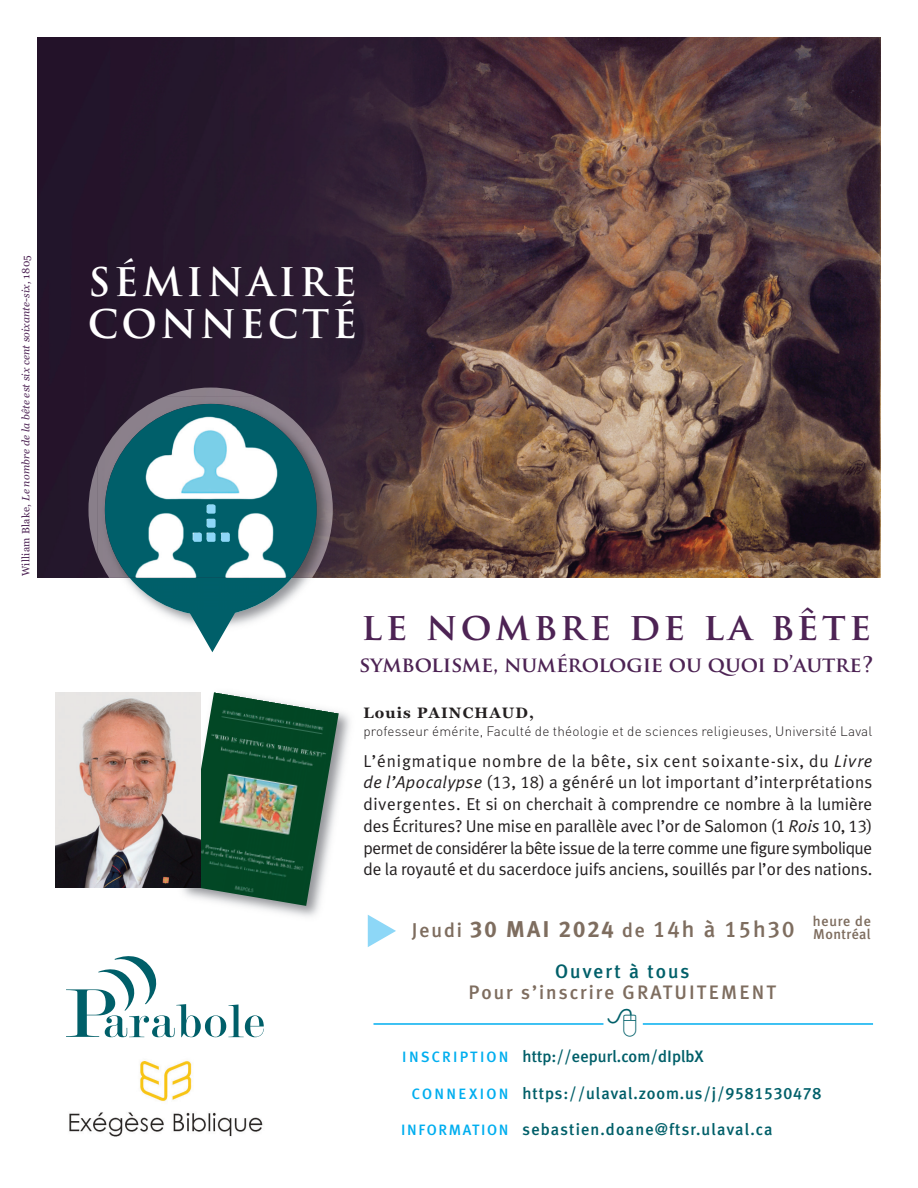
<style>
.page{position:relative;width:918px;height:1188px;background:#fff}
.page>*{position:absolute;margin:0;border:0;box-sizing:border-box;transform-origin:0 0}
.t1{font:700 38.4px/42px "Trajan";letter-spacing:.1em;color:#fff}
.t2{font:700 37.5px "Trajan Pro";letter-spacing:.1em;color:#4d2354}
.t3{font:22.8px "Meta Plus Bold Caps";letter-spacing:.09em;color:#7e6d5f}
.t4{font:700 21px "Trajan Pro";letter-spacing:-.01em;color:#4d2354}
.t5{font:500 19.5px "Meta Plus";letter-spacing:.1em;color:#7e6d5f}
.t6{font:500 19.5px "Meta Plus";letter-spacing:.1em;color:#005f69}
.t7{font:17.25px/21.8px "Meta Plus Normal";letter-spacing:-.005em;color:#231f20;text-align:justify}
.t8{font:500 16.5px "Meta Plus";letter-spacing:.05em;color:#005f69}
.t9{font:500 16.5px "Meta Plus";color:#005f69}
.t10{font:500 15px "Meta Plus";letter-spacing:.14em;color:#00aeef}
.t11{font:700 15px "Georgia";letter-spacing:.075em;color:#231f20}
.t12{font:500 15px "Meta Plus";letter-spacing:.1em;color:#00aeef}
.t13{font:500 14.25px/13.5px "Meta Plus";letter-spacing:.025em;color:#7e6d5f}
.t14{font:13.5px "DIN Light Alternate";letter-spacing:.015em;color:#231f20}
.t15{font:italic 10.5px "Georgia";letter-spacing:.015em;color:#4d2354}
.s1{font-style:normal}
.s2{font-style:italic}
.s3{font-family:"Meta Plus Normal Caps"}
.s4{font-family:"Meta Plus";font-weight:500;font-size:19.95px}
.s5{font-family:"Meta Plus Medium Caps"}
.s6{font-family:"Meta Plus";font-weight:500}
.s7{font-family:"Meta Plus Medium Caps";font-weight:400}
</style>
<div class="page">
<img style="left:38px;top:38px;width:842px;height:540px">
<img style="left:69px;top:1061px;width:194px;height:76px">
<svg style="left:66px;top:956px;width:198px;height:81px"></svg>
<hr style="left:374px;top:1023px;width:229px;height:2px;background:#00aeef">
<hr style="left:643px;top:1023px;width:230px;height:2px;background:#00aeef">
<img style="left:172px;top:711px;width:178px;height:206px">
<img style="left:181px;top:692px;width:157px;height:214px">
<img style="left:164px;top:388px;width:94px;height:9px">
<img style="left:88px;top:463px;width:10px;height:94px">
<img style="left:333px;top:397px;width:3px;height:181px">
<img style="left:98px;top:397px;width:235px;height:181px">
<img style="left:130px;top:578px;width:162px;height:38px">
<img style="left:105px;top:404px;width:212px;height:174px">
<div style="left:207px;top:505px;width:9px;height:9px;background:#8dd7f7;border-radius:2px"></div>
<div style="left:207px;top:519px;width:9px;height:9px;background:#8dd7f7;border-radius:2px"></div>
<div style="left:207px;top:533px;width:9px;height:9px;background:#8dd7f7;border-radius:2px"></div>
<div style="left:221px;top:533px;width:9px;height:9px;background:#8dd7f7;border-radius:2px"></div>
<div style="left:193px;top:533px;width:9px;height:9px;background:#8dd7f7;border-radius:2px"></div>
<img style="left:55px;top:692px;width:145px;height:195px">
<svg style="left:188px;top:610px;width:49px;height:19px"></svg>
<p class="t15" style="left:20px;top:576px;width:322px;rotate:-90deg"><span class="s1">William Blake,</span> Le nombre de la bête est six cent soixante-six, <span class="s1">1805</span></p>
<h1 class="t1" style="left:88px;top:262px;width:271px">SÉMINAIRE<br>CONNECTÉ</h1>
<h2 class="t2" style="left:362px;top:605px;width:511px">LE NOMBRE DE LA BÊTE</h2>
<p class="t4" style="left:359px;top:652px;width:516px">SYMBOLISME, NUMÉROLOGIE OU QUOI D’AUTRE?</p>
<p class="t11" style="left:363px;top:704px;width:172px">Louis PAINCHAUD,</p>
<p class="t14" style="left:363px;top:726px;width:510px">professeur émérite, Faculté de théologie et de sciences religieuses, Université Laval</p>
<p class="t7" style="left:363px;top:751px;width:510px">L’énigmatique nombre de la bête, six cent soixante-six, du <span class="s2">Livre de l’Apocalypse</span> <span class="s3">(13, 18)</span> a généré un lot important d’interprétations divergentes. Et si on cherchait à comprendre ce nombre à la lumière des Écritures? Une mise en parallèle avec l’or de Salomon (<span class="s3">1</span> <span class="s2">Rois</span> <span class="s3">10, 13) </span>permet de considérer la bête issue de la terre comme une figure symbolique de la royauté et du sacerdoce juifs anciens, souillés par l’or des nations.</p>
<p class="t13" style="left:813px;top:915px;width:60px">heure de<br>Montréal</p>
<h3 class="t3" style="left:412px;top:916px;width:384px"><span class="s4">Jeudi</span> 30 MAI 2024 <span class="s4">de</span> <span class="s5">14</span><span class="s6">h à</span> <span class="s5">15</span><span class="s6">h</span><span class="s5">30</span></h3>
<p class="t6" style="left:555px;top:961px;width:136px">Ouvert à tous</p>
<p class="t5" style="left:469px;top:983px;width:309px">Pour s’inscrire GRATUITEMENT</p>
<p class="t10" style="left:402px;top:1050px;width:108px">INSCRIPTION</p>
<p class="t10" style="left:412px;top:1086px;width:98px">CONNEXION</p>
<p class="t12" style="left:401px;top:1123px;width:109px">INFORMATION</p>
<p class="t9" style="left:523px;top:1049px;width:183px">http://eepurl.com/dIplbX</p>
<p class="t8" style="left:523px;top:1085px;width:300px">https://ulaval.zoom.us/j/<span class="s7">9581530478</span></p>
<p class="t8" style="left:523px;top:1121px;width:252px">sebastien.doane@ftsr.ulaval.ca</p>
</div>
